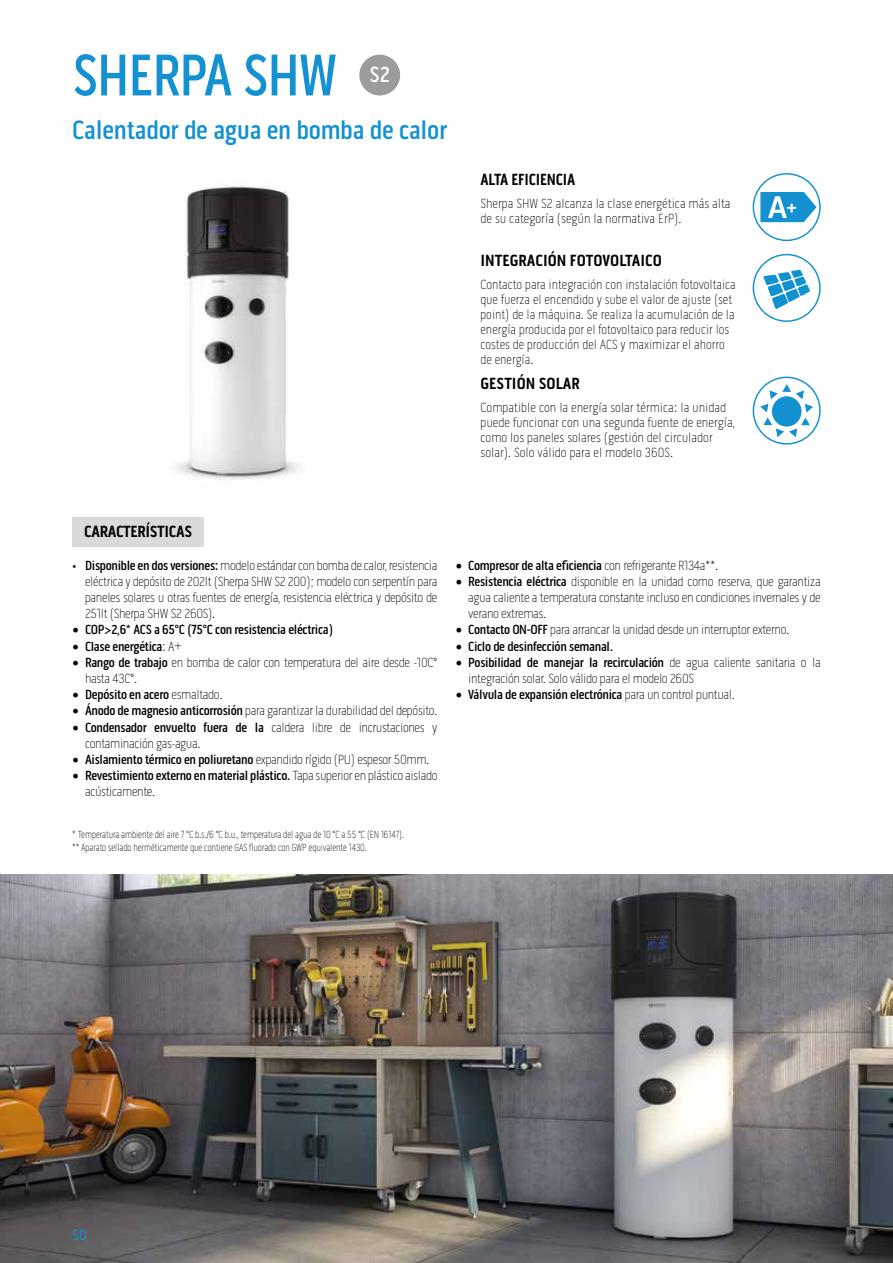
<style>
.page{position:relative;width:893px;height:1263px;background:#fff}
.page>*{position:absolute;margin:0;border:0;box-sizing:border-box;transform-origin:0 0}
.t1{font:500 60px "Pill Gothic 300 mg";letter-spacing:-.02em;color:#1391d1;scale:.95 1}
.t2{font:500 27px "Pill Gothic 300 mg";letter-spacing:-.01em;color:#1391d1}
.t3{font:500 22.5px "Pill Gothic 300 mg";color:#fff}
.t4{font:700 16.5px "Pill Gothic 300 mg";color:#000}
.t5{font:700 16.5px "Pill Gothic 300 mg";letter-spacing:-.02em;color:#000}
.t6{font:700 16.5px "Pill Gothic 300 mg";color:#000;scale:.95 1}
.t7{font:15px "Pill Gothic 300 mg";color:#1391d1}
.t8{font:100 13.5px/15px "Pill Gothic 300 mg";color:#000}
.t9{font:100 13.5px/16.2px "Pill Gothic 300 mg";letter-spacing:-.025em;color:#000}
.t10{font:500 13.5px "Pill Gothic 300 mg";letter-spacing:-.025em;color:#000}
.t11{font:100 10.5px/13.5px "Pill Gothic 300 mg";letter-spacing:-.01em;color:#000;scale:.89 1}
.s1{font-weight:400}
.s2{font-weight:500}
.s3{font-family:"Minion Pro";font-weight:400;font-size:18px}
.s4{font-weight:100}
</style>
<div class="page">
<img style="left:0;top:874px;width:893px;height:389px">
<img style="left:176px;top:186px;width:126px;height:294px">
<div style="left:753px;top:173px;width:68px;height:68px;border:1px solid #1391d1;border-radius:50%"></div>
<svg style="left:760px;top:192px;width:56px;height:30px"></svg>
<svg style="left:753px;top:254px;width:68px;height:68px"></svg>
<div style="left:753px;top:377px;width:68px;height:68px;border:1px solid #1391d1;border-radius:50%"></div>
<svg style="left:759px;top:382px;width:56px;height:57px"></svg>
<div style="left:72px;top:517px;width:132px;height:30px;background:#dadada"></div>
<div style="left:359px;top:55px;width:41px;height:40px;background:#9d9c9c;border-radius:50%"></div>
<h1 class="t1" style="left:72px;top:40px;width:280px">SHERPA SHW</h1>
<h2 class="t2" style="left:72px;top:114px;width:376px">Calentador de agua en bomba de calor</h2>
<h3 class="t3" style="left:369px;top:61px;width:22px">S2</h3>
<p class="t6" style="left:480px;top:170px;width:101px">ALTA EFICIENCIA</p>
<p class="t8" style="left:480px;top:196px;width:252px">Sherpa SHW S2 alcanza la clase energética más alta de su categoría (según la normativa ErP).</p>
<p class="t4" style="left:480px;top:251px;width:183px">INTEGRACIÓN FOTOVOLTAICO</p>
<p class="t8" style="left:480px;top:277px;width:257px">Contacto para integración con instalación fotovoltaica que fuerza el encendido y sube el valor de ajuste (set point) de la máquina. Se realiza la acumulación de la energía producida por el fotovoltaico para reducir los costes de producción del ACS y maximizar el ahorro de energía.</p>
<p class="t4" style="left:480px;top:373px;width:101px">GESTIÓN SOLAR</p>
<p class="t8" style="left:480px;top:399px;width:256px">Compatible con la energía solar térmica: la unidad puede funcionar con una segunda fuente de energía, como los paneles solares (gestión del circulador solar). Solo válido para el modelo 360S.</p>
<p class="t5" style="left:84px;top:521px;width:109px">CARACTERÍSTICAS</p>
<p class="t8" style="left:85px;top:557px;width:354px;line-height:16.2px;text-align:justify;text-indent:-13px"><span class="s1">•</span> <span class="s2">Disponible en dos versiones:</span> modelo estándar con bomba de calor, resistencia eléctrica y depósito de 202lt (Sherpa SHW S2 200); modelo con serpentín para paneles solares u otras fuentes de energía, resistencia eléctrica y depósito de 251lt (Sherpa SHW S2 260S).</p>
<p class="t10" style="left:72px;top:622px;width:262px"><span class="s3">•</span> COP&gt;2,6* ACS a 65°C (75°C con resistencia eléctrica)</p>
<p class="t10" style="left:72px;top:638px;width:111px"><span class="s3">•</span> Clase energética<span class="s4">: A+</span></p>
<p class="t9" style="left:85px;top:654px;width:354px;text-indent:-13px"><span class="s3">•</span> <span class="s2">Rango de trabajo</span> en bomba de calor con temperatura del aire desde -10C° hasta 43C°.</p>
<p class="t10" style="left:72px;top:687px;width:152px"><span class="s3">•</span> Depósito en acero <span class="s4">esmaltado.</span></p>
<p class="t9" style="left:72px;top:703px;width:367px"><span class="s3">•</span> <span class="s2">Ánodo de magnesio anticorrosión</span> para garantizar la durabilidad del depósito.</p>
<p class="t9" style="left:85px;top:719px;width:354px;text-indent:-13px"><span class="s3">•</span> <span class="s2">Condensador envuelto fuera de la</span> caldera libre de incrustaciones y contaminación gas-agua.</p>
<p class="t10" style="left:72px;top:751px;width:359px"><span class="s3">•</span> Aislamiento térmico en poliuretano <span class="s4">expandido rígido (PU) espesor 50mm.</span></p>
<p class="t9" style="left:85px;top:767px;width:354px;text-indent:-13px"><span class="s3">•</span> <span class="s2">Revestimiento externo en material plástico.</span> Tapa superior en plástico aislado acústicamente.</p>
<p class="t11" style="left:72px;top:827px;width:374px">* Temperatura ambiente del aire 7 °C b.s./6 °C b.u., temperatura del agua de 10 °C a 55 °C (EN 16147). ** Aparato sellado herméticamente que contiene GAS fluorado con GWP equivalente 1430.</p>
<p class="t10" style="left:455px;top:557px;width:264px"><span class="s3">•</span> Compresor de alta eficiencia <span class="s4">con refrigerante R134a**.</span></p>
<p class="t8" style="left:468px;top:573px;width:354px;line-height:16.2px;text-align:justify;text-indent:-13px"><span class="s3">•</span> <span class="s2">Resistencia eléctrica</span> disponible en la unidad como reserva, que garantiza agua caliente a temperatura constante incluso en condiciones invernales y de verano extremas.</p>
<p class="t9" style="left:455px;top:622px;width:335px"><span class="s3">•</span> <span class="s2">Contacto ON-OFF</span> para arrancar la unidad desde un interruptor externo.</p>
<p class="t10" style="left:455px;top:638px;width:159px"><span class="s3">•</span> Ciclo de desinfección semanal.</p>
<p class="t9" style="left:468px;top:654px;width:354px;text-indent:-13px"><span class="s3">•</span> <span class="s2">Posibilidad de manejar la recirculación</span> de agua caliente sanitaria o la integración solar. Solo válido para el modelo 260S</p>
<p class="t10" style="left:455px;top:687px;width:281px"><span class="s3">•</span> Válvula de expansión electrónica <span class="s4">para un control puntual.</span></p>
<p class="t7" style="left:72px;top:1226px;width:16px">50</p>
</div>
